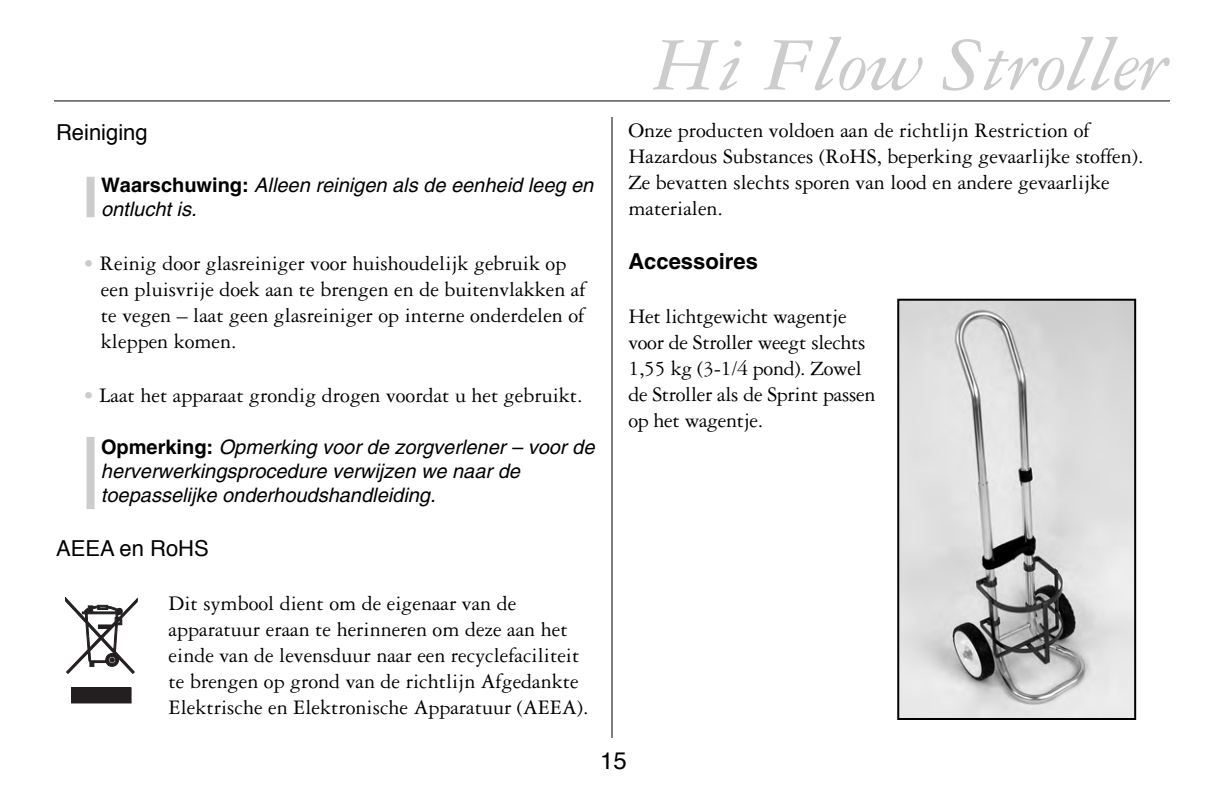
<style>
.page{position:relative;width:1224px;height:792px;background:#fff}
.page>*{position:absolute;margin:0;border:0;box-sizing:border-box;transform-origin:0 0}
.t1{font:italic 80px "Garamond Three";letter-spacing:-.015em;color:#ccc;scale:1.15 1}
.t2{font:24px "Helvetica";color:#000}
.t3{font:22px/26px "Garamond Three";color:#000}
.t4{font:22px "Helvetica";color:#000}
.t5{font:700 22px "Helvetica";color:#000}
.t6{font:italic 20px/24px "Helvetica";color:#000}
.s1{font-weight:700;font-style:normal}
.s2{color:#ccc}
</style>
<div class="page">
<hr style="left:612px;top:117px;width:1px;height:621px;background:#000">
<hr style="left:54px;top:100px;width:1116px;height:1px;background:#000">
<img style="left:900px;top:302px;width:233px;height:415px">
<div style="left:897px;top:299px;width:239px;height:421px;border:2px solid #000"></div>
<div style="left:87px;top:177px;width:8px;height:40px;background:#ccc"></div>
<div style="left:87px;top:437px;width:8px;height:72px;background:#ccc"></div>
<div style="left:72px;top:688px;width:59px;height:15px;background:#231f20"></div>
<svg style="left:65px;top:597px;width:72px;height:77px"></svg>
<p class="t4" style="left:56px;top:123px;width:93px">Reiniging</p>
<p class="t6" style="left:101px;top:175px;width:494px"><span class="s1">Waarschuwing:</span> Alleen reinigen als de eenheid leeg en ontlucht is.</p>
<p class="t3" style="left:101px;top:252px;width:486px;text-indent:-18px"><span class="s2">•</span> Reinig door glasreiniger voor huishoudelijk gebruik op een pluisvrije doek aan te brengen en de buitenvlakken af te vegen – laat geen glasreiniger op interne onderdelen of kleppen komen.</p>
<p class="t3" style="left:83px;top:384px;width:501px"><span class="s2">•</span> Laat het apparaat grondig drogen voordat u het gebruikt.</p>
<p class="t6" style="left:101px;top:437px;width:495px"><span class="s1">Opmerking:</span> Opmerking voor de zorgverlener – voor de herverwerkingsprocedure verwijzen we naar de toepasselijke onderhoudshandleiding.</p>
<p class="t4" style="left:56px;top:539px;width:154px">AEEA en RoHS</p>
<p class="t3" style="left:169px;top:592px;width:421px">Dit symbool dient om de eigenaar van de apparatuur eraan te herinneren om deze aan het einde van de levensduur naar een recyclefaciliteit te brengen op grond van de richtlijn Afgedankte Elektrische en Elektronische Apparatuur (AEEA).</p>
<h1 class="t1" style="left:652px;top:37px;width:450px">Hi Flow Stroller</h1>
<p class="t3" style="left:628px;top:119px;width:517px">Onze producten voldoen aan de richtlijn Restriction of Hazardous Substances (RoHS, beperking gevaarlijke stoffen).<br>Ze bevatten slechts sporen van lood en andere gevaarlijke materialen.</p>
<p class="t5" style="left:628px;top:253px;width:131px">Accessoires</p>
<p class="t3" style="left:628px;top:305px;width:248px">Het lichtgewicht wagentje voor de Stroller weegt slechts<br>1,55 kg (3-1/4 pond). Zowel de Stroller als de Sprint passen op het wagentje.</p>
<p class="t2" style="left:600px;top:750px;width:28px">15</p>
</div>
